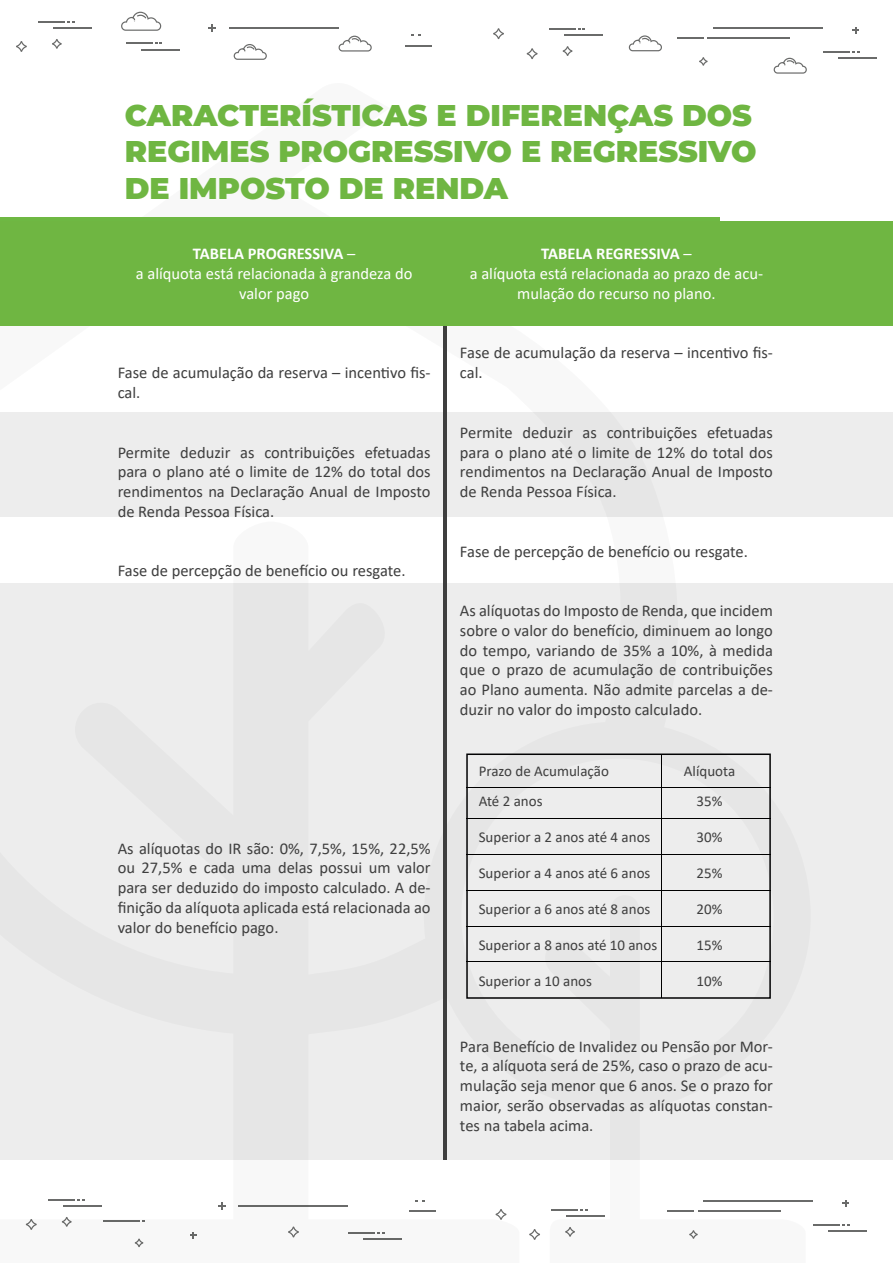
<style>
.page{position:relative;width:893px;height:1263px;background:#fff}
.page>*{position:absolute;margin:0;border:0;box-sizing:border-box;transform-origin:0 0}
.t1{font:900 30px/36px "Montserrat";color:#6fb642}
.t2{font:16.5px/19.8px "Calibri";color:#3e3e3e;text-align:justify}
.t3{font:16.5px/19.8px "Calibri";color:#fff;text-align:center}
.t4{font:15px/30px "Calibri";color:#3e3e3e}
.s1{font-weight:700}
</style>
<div class="page">
<hr style="left:549px;top:28px;width:27px;height:2px;background:#6a6b6a">
<hr style="left:564px;top:35px;width:39px;height:1px;background:#6a6b6a">
<svg style="left:578px;top:28px;width:7px;height:2px"></svg>
<hr style="left:141px;top:49px;width:39px;height:1px;background:#6a6b6a">
<svg style="left:126px;top:43px;width:36px;height:1px"></svg>
<hr style="left:823px;top:51px;width:27px;height:2px;background:#6a6b6a">
<hr style="left:838px;top:58px;width:39px;height:1px;background:#6a6b6a">
<hr style="left:708px;top:37px;width:82px;height:1px;background:#6a6b6a">
<svg style="left:677px;top:37px;width:26px;height:1px"></svg>
<svg style="left:852px;top:27px;width:7px;height:6px"></svg>
<svg style="left:699px;top:57px;width:9px;height:9px"></svg>
<svg style="left:527px;top:48px;width:11px;height:11px"></svg>
<svg style="left:563px;top:46px;width:9px;height:10px"></svg>
<hr style="left:405px;top:45px;width:27px;height:2px;background:#6a6b6a">
<hr style="left:229px;top:27px;width:110px;height:1px;background:#6a6b6a">
<hr style="left:713px;top:27px;width:110px;height:2px;background:#6a6b6a">
<svg style="left:208px;top:24px;width:8px;height:8px"></svg>
<svg style="left:493px;top:28px;width:11px;height:11px"></svg>
<hr style="left:53px;top:27px;width:39px;height:2px;background:#6a6b6a">
<svg style="left:38px;top:21px;width:37px;height:1px"></svg>
<svg style="left:16px;top:41px;width:11px;height:11px"></svg>
<svg style="left:52px;top:39px;width:10px;height:10px"></svg>
<svg style="left:121px;top:12px;width:40px;height:19px"></svg>
<svg style="left:234px;top:44px;width:33px;height:16px"></svg>
<svg style="left:339px;top:36px;width:33px;height:16px"></svg>
<svg style="left:774px;top:58px;width:33px;height:16px"></svg>
<svg style="left:629px;top:35px;width:33px;height:16px"></svg>
<hr style="left:813px;top:1224px;width:27px;height:2px;background:#6a6b6a">
<hr style="left:828px;top:1231px;width:39px;height:1px;background:#6a6b6a">
<svg style="left:842px;top:1224px;width:8px;height:2px"></svg>
<svg style="left:842px;top:1200px;width:7px;height:6px"></svg>
<hr style="left:703px;top:1200px;width:110px;height:2px;background:#6a6b6a">
<div style="left:0;top:412px;width:893px;height:105px;background:#ededed"></div>
<div style="left:0;top:583px;width:893px;height:576px;background:#ededed"></div>
<div style="left:466px;top:753px;width:305px;height:246px;border:2px solid #020203"></div>
<hr style="left:661px;top:754px;width:1px;height:244px;background:#000">
<hr style="left:466px;top:787px;width:305px;height:1px;background:#000">
<hr style="left:466px;top:818px;width:305px;height:1px;background:#000">
<hr style="left:466px;top:854px;width:305px;height:1px;background:#000">
<hr style="left:466px;top:890px;width:305px;height:1px;background:#000">
<hr style="left:466px;top:926px;width:305px;height:1px;background:#000">
<hr style="left:466px;top:961px;width:305px;height:1px;background:#000">
<hr style="left:0;top:217px;width:720px;height:4px;background:#6fb843">
<div style="left:0;top:221px;width:893px;height:105px;background:#6fb642"></div>
<hr style="left:443px;top:326px;width:3px;height:833px;background:#3e3e3e">
<h1 class="t1" style="left:125px;top:96px;width:633px">CARACTERÍSTICAS E DIFERENÇAS DOS<br>REGIMES PROGRESSIVO E REGRESSIVO<br>DE IMPOSTO DE RENDA</h1>
<p class="t3" style="left:136px;top:244px;width:278px"><span class="s1">TABELA PROGRESSIVA</span> –<br>a alíquota está relacionada à grandeza do valor pago</p>
<p class="t2" style="left:118px;top:362px;width:314px">Fase de acumulação da reserva – incentivo fis&shy;cal.</p>
<p class="t2" style="left:118px;top:442px;width:314px">Permite deduzir as contribuições efetuadas para o plano até o limite de 12% do total dos rendimentos na Declaração Anual de Imposto de Renda Pessoa Física.</p>
<p class="t2" style="left:118px;top:560px;width:289px">Fase de percepção de benefício ou resgate.</p>
<p class="t2" style="left:118px;top:838px;width:314px">As alíquotas do IR são: 0%, 7,5%, 15%, 22,5% ou 27,5% e cada uma delas possui um valor para ser deduzido do imposto calculado. A de&shy;finição da alíquota aplicada está relacionada ao valor do benefício pago.</p>
<p class="t3" style="left:470px;top:244px;width:295px"><span class="s1">TABELA REGRESSIVA</span> –<br>a alíquota está relacionada ao prazo de acu&shy;mulação do recurso no plano.</p>
<p class="t2" style="left:460px;top:343px;width:314px">Fase de acumulação da reserva – incentivo fis&shy;cal.</p>
<p class="t2" style="left:460px;top:422px;width:314px">Permite deduzir as contribuições efetuadas para o plano até o limite de 12% do total dos rendimentos na Declaração Anual de Imposto de Renda Pessoa Física.</p>
<p class="t2" style="left:460px;top:541px;width:289px">Fase de percepção de benefício ou resgate.</p>
<p class="t2" style="left:460px;top:600px;width:314px">As alíquotas do Imposto de Renda, que incidem sobre o valor do benefício, diminuem ao longo do tempo, variando de 35% a 10%, à medida que o prazo de acumulação de contribuições ao Plano aumenta. Não admite parcelas a de&shy;duzir no valor do imposto calculado.</p>
<p class="t4" style="left:479px;top:756px;width:132px">Prazo de Acumulação<br>Até 2 anos</p>
<p class="t4" style="left:479px;top:822px;width:173px">Superior a 2 anos até 4 anos</p>
<p class="t4" style="left:479px;top:858px;width:173px">Superior a 4 anos até 6 anos</p>
<p class="t4" style="left:479px;top:894px;width:173px">Superior a 6 anos até 8 anos</p>
<p class="t4" style="left:479px;top:930px;width:180px">Superior a 8 anos até 10 anos</p>
<p class="t4" style="left:479px;top:966px;width:115px">Superior a 10 anos</p>
<p class="t4" style="left:684px;top:756px;width:53px;text-align:center">Alíquota<br>35%</p>
<p class="t4" style="left:697px;top:822px;width:27px">30%</p>
<p class="t4" style="left:697px;top:858px;width:27px">25%</p>
<p class="t4" style="left:697px;top:894px;width:27px">20%</p>
<p class="t4" style="left:697px;top:930px;width:27px">15%</p>
<p class="t4" style="left:697px;top:966px;width:27px">10%</p>
<p class="t2" style="left:460px;top:1036px;width:314px">Para Benefício de Invalidez ou Pensão por Mor&shy;te, a alíquota será de 25%, caso o prazo de acu&shy;mulação seja menor que 6 anos. Se o prazo for maior, serão observadas as alíquotas constan&shy;tes na tabela acima.</p>
</div>
